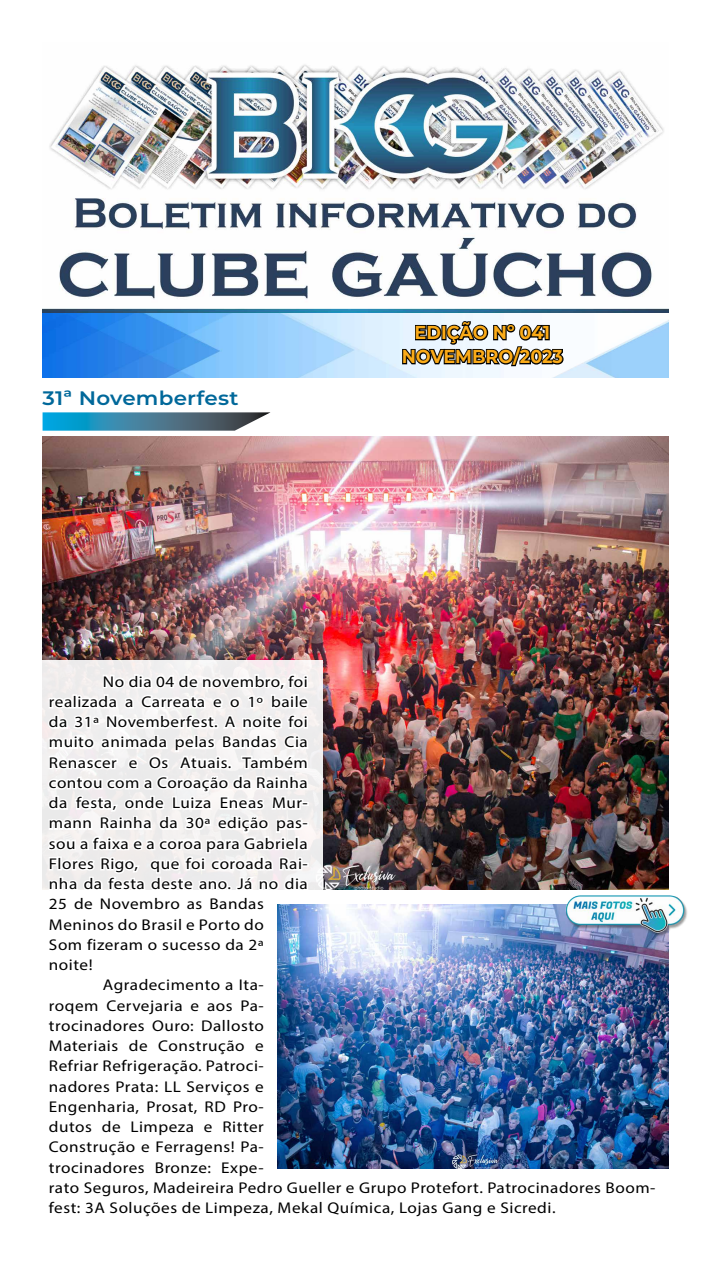
<style>
.page{position:relative;width:711px;height:1263px;background:#fff}
.page>*{position:absolute;margin:0;border:0;box-sizing:border-box;transform-origin:0 0}
.t1{font:600 19.5px "Montserrat";letter-spacing:.01em;color:#00689a;scale:1.1 1}
.t2{font:700 18.75px/24px "Montserrat";color:#fbab18;text-align:center;scale:.94 1}
.t3{font:15.6px "Myriad Pro";letter-spacing:.03em;color:#000;scale:1.1 1}
</style>
<div class="page">
<img style="left:43px;top:64px;width:625px;height:314px">
<svg style="left:401px;top:320px;width:163px;height:48px"></svg>
<svg style="left:43px;top:412px;width:227px;height:19px;background:#4a88a1"></svg>
<img style="left:43px;top:437px;width:625px;height:453px">
<img style="left:45px;top:637px;width:611px;height:268px">
<img style="left:277px;top:905px;width:391px;height:264px">
<img style="left:564px;top:895px;width:123px;height:43px">
<p class="t1" style="left:43px;top:384px;width:179px">31ª Novemberfest</p>
<p class="t2" style="left:401px;top:320px;width:173px">EDIÇÃO Nº 041<br>NOVEMBRO/2023</p>
<p class="t3" style="left:103px;top:672px;width:188px">No dia 04 de novembro, foi</p>
<p class="t3" style="left:49px;top:692px;width:237px">realizada a Carreata e o 1º baile</p>
<p class="t3" style="left:49px;top:712px;width:237px">da 31ª Novemberfest. A noite foi</p>
<p class="t3" style="left:49px;top:732px;width:237px">muito animada pelas Bandas Cia</p>
<p class="t3" style="left:49px;top:753px;width:237px">Renascer e Os Atuais. Também</p>
<p class="t3" style="left:49px;top:773px;width:237px">contou com a Coroação da Rainha</p>
<p class="t3" style="left:49px;top:793px;width:237px">da festa, onde Luiza Eneas Mur-</p>
<p class="t3" style="left:49px;top:813px;width:237px">mann Rainha da 30ª edição pas-</p>
<p class="t3" style="left:49px;top:834px;width:237px">sou a faixa e a coroa para Gabriela</p>
<p class="t3" style="left:49px;top:854px;width:237px">Flores Rigo, que foi coroada Rai-</p>
<p class="t3" style="left:49px;top:874px;width:237px">nha da festa deste ano. Já no dia</p>
<p class="t3" style="left:49px;top:894px;width:197px">25 de Novembro as Bandas</p>
<p class="t3" style="left:49px;top:915px;width:197px">Meninos do Brasil e Porto do</p>
<p class="t3" style="left:49px;top:935px;width:197px">Som fizeram o sucesso da 2ª</p>
<p class="t3" style="left:49px;top:955px;width:41px">noite!</p>
<p class="t3" style="left:103px;top:975px;width:148px">Agradecimento a Ita-</p>
<p class="t3" style="left:49px;top:996px;width:197px">roqem Cervejaria e aos Pa-</p>
<p class="t3" style="left:49px;top:1016px;width:197px">trocinadores Ouro: Dallosto</p>
<p class="t3" style="left:49px;top:1036px;width:197px">Materiais de Construção e</p>
<p class="t3" style="left:49px;top:1056px;width:197px">Refriar Refrigeração. Patroci-</p>
<p class="t3" style="left:49px;top:1077px;width:197px">nadores Prata: LL Serviços e</p>
<p class="t3" style="left:49px;top:1097px;width:197px">Engenharia, Prosat, RD Pro-</p>
<p class="t3" style="left:49px;top:1117px;width:197px">dutos de Limpeza e Ritter</p>
<p class="t3" style="left:49px;top:1137px;width:197px">Construção e Ferragens! Pa-</p>
<p class="t3" style="left:49px;top:1158px;width:197px">trocinadores Bronze: Expe-</p>
<p class="t3" style="left:49px;top:1178px;width:552px">rato Seguros, Madeireira Pedro Gueller e Grupo Protefort. Patrocinadores Boom-</p>
<p class="t3" style="left:49px;top:1198px;width:462px">fest: 3A Soluções de Limpeza, Mekal Química, Lojas Gang e Sicredi.</p>
</div>
